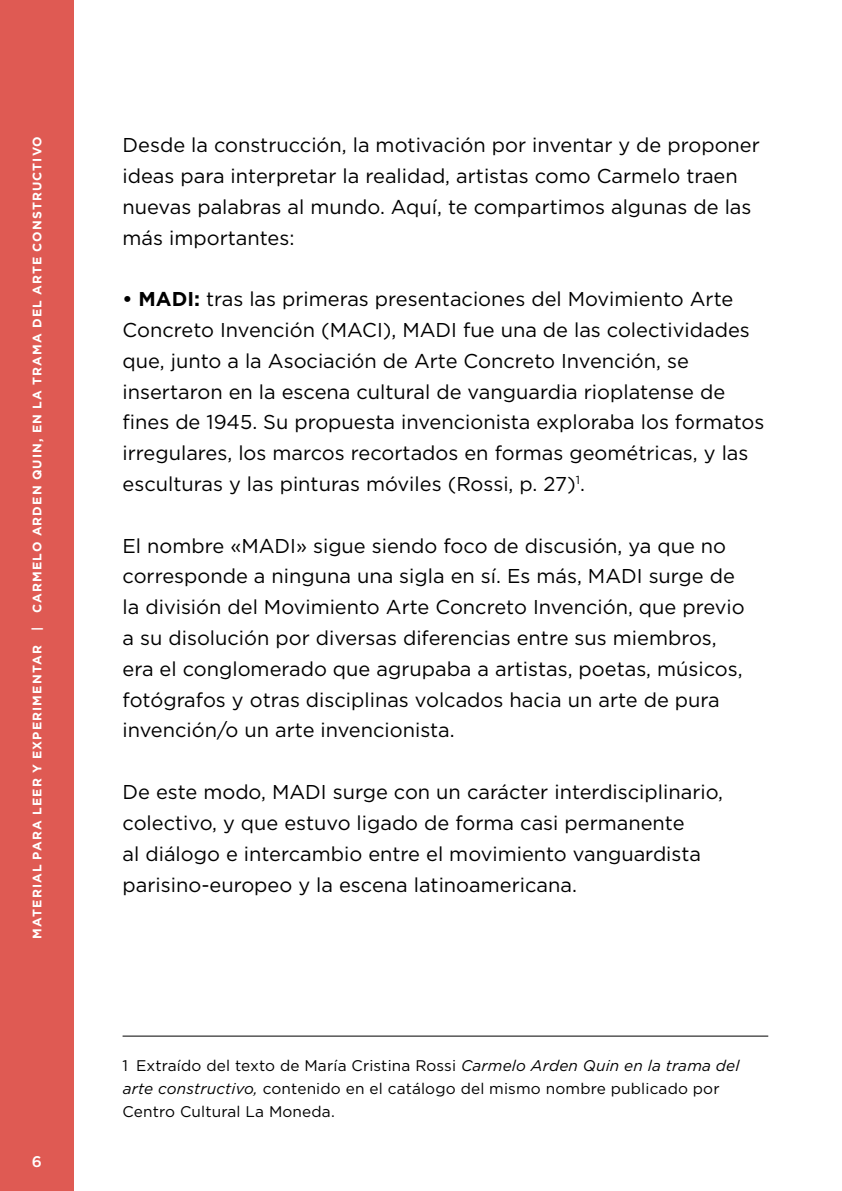
<style>
.page{position:relative;width:842px;height:1191px;background:#fff}
.page>*{position:absolute;margin:0;border:0;box-sizing:border-box;transform-origin:0 0}
.t1{font:20px/30.8px "Gotham";color:#000}
.t2{font:15.4px/23px "Gotham";letter-spacing:.01em;color:#000}
.t3{font:500 15.4px "Gotham";color:#fff}
.t4{font:700 12.4px "Gotham";letter-spacing:.09em;color:#fff}
.s1{font-weight:700}
.s2{font-style:italic}
</style>
<div class="page">
<div style="left:0;top:0;width:74px;height:1191px;background:#df5a53"></div>
<hr style="left:123px;top:1035px;width:645px;height:1px;background:#000">
<p class="t4" style="left:29px;top:938px;width:804px;rotate:-90deg">MATERIAL PARA LEER Y EXPERIMENTAR | CARMELO ARDEN QUIN, EN LA TRAMA DEL ARTE CONSTRUCTIVO</p>
<p class="t3" style="left:32px;top:1151px;width:12px">6</p>
<p class="t1" style="left:123px;top:129px;width:639px">Desde la construcción, la motivación por inventar y de proponer ideas para interpretar la realidad, artistas como Carmelo traen nuevas palabras al mundo. Aquí, te compartimos algunas de las más importantes:</p>
<p class="t1" style="left:123px;top:283px;width:643px"><span class="s1">• MADI:</span> tras las primeras presentaciones del Movimiento Arte Concreto Invención (MACI), MADI fue una de las colectividades que, junto a la Asociación de Arte Concreto Invención, se insertaron en la escena cultural de vanguardia rioplatense de fines de 1945. Su propuesta invencionista exploraba los formatos irregulares, los marcos recortados en formas geométricas, y las esculturas y las pinturas móviles (Rossi, p. 27)<sup>1</sup>.</p>
<p class="t1" style="left:123px;top:530px;width:624px">El nombre «MADI» sigue siendo foco de discusión, ya que no corresponde a ninguna una sigla en sí. Es más, MADI surge de la división del Movimiento Arte Concreto Invención, que previo a su disolución por diversas diferencias entre sus miembros, era el conglomerado que agrupaba a artistas, poetas, músicos, fotógrafos y otras disciplinas volcados hacia un arte de pura invención/o un arte invencionista.</p>
<p class="t1" style="left:123px;top:776px;width:602px">De este modo, MADI surge con un carácter interdisciplinario, colectivo, y que estuvo ligado de forma casi permanente<br>al diálogo e intercambio entre el movimiento vanguardista parisino-europeo y la escena latinoamericana.</p>
<p class="t2" style="left:122px;top:1053px;width:619px">1 Extraído del texto de María Cristina Rossi <span class="s2">Carmelo Arden Quin en la trama del arte constructivo,</span> contenido en el catálogo del mismo nombre publicado por<br>Centro Cultural La Moneda.</p>
</div>
